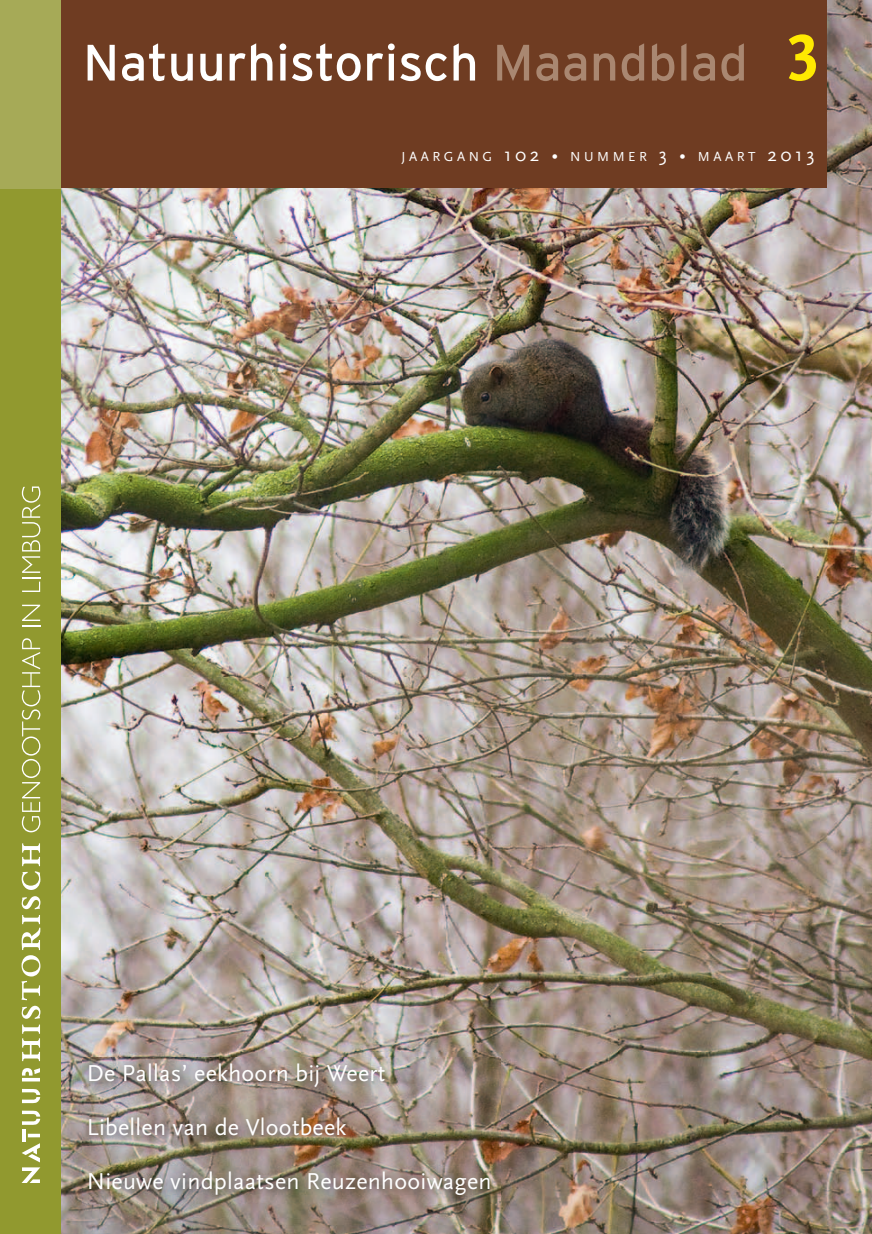
<style>
.page{position:relative;width:872px;height:1234px;background:#fff}
.page>*{position:absolute;margin:0;border:0;box-sizing:border-box;transform-origin:0 0}
.t1{font:700 69px "Scala Sans LF";color:#ffe901}
.t2{font:51px "Interstate";color:#fff}
.t3{font:24px "Scala Sans";letter-spacing:.01em;color:#fff}
.t4{font:13.65px "Scala Sans";letter-spacing:.255em;color:#fff}
.s1{color:#a98771}
.s2{font-size:19.5px}
</style>
<div class="page">
<img style="left:60px;top:0;width:812px;height:1233px">
<div style="left:13px;top:0;width:814px;height:187px;background:#6f3c22"></div>
<div style="left:0;top:0;width:60px;height:1233px;background:#91992f"></div>
<svg style="left:22px;top:1024px;width:18px;height:36px"></svg>
<svg style="left:22px;top:1005px;width:18px;height:13px"></svg>
<svg style="left:22px;top:896px;width:18px;height:103px"></svg>
<svg style="left:22px;top:843px;width:18px;height:46px"></svg>
<svg style="left:22px;top:1143px;width:18px;height:39px"></svg>
<svg style="left:28px;top:1133px;width:12px;height:4px"></svg>
<hr style="left:22px;top:1129px;width:4px;height:12px;background:#fff">
<svg style="left:22px;top:1077px;width:18px;height:4px"></svg>
<svg style="left:21px;top:1068px;width:19px;height:7px"></svg>
<svg style="left:22px;top:1088px;width:18px;height:15px"></svg>
<svg style="left:22px;top:1110px;width:18px;height:14px"></svg>
<svg style="left:22px;top:638px;width:18px;height:194px"></svg>
<svg style="left:22px;top:604px;width:18px;height:23px"></svg>
<svg style="left:22px;top:486px;width:18px;height:106px"></svg>
<div style="left:0;top:0;width:60px;height:188px;background:#a6aa57"></div>
<img style="left:83px;top:1057px;width:417px;height:146px">
<h2 class="t2" style="left:83px;top:34px;width:666px">Natuurhistorisch <span class="s1">Maandblad</span></h2>
<h1 class="t1" style="left:786px;top:21px;width:36px">3</h1>
<p class="t4" style="left:401px;top:149px;width:415px">JAARGANG <span class="s2">102 •</span> NUMMER <span class="s2">3 •</span> MAART <span class="s2">2013</span></p>
<p class="t3" style="left:87px;top:1059px;width:300px">De Pallas’ eekhoorn bij Weert</p>
<p class="t3" style="left:87px;top:1113px;width:261px">Libellen van de Vlootbeek</p>
<p class="t3" style="left:87px;top:1167px;width:406px">Nieuwe vindplaatsen Reuzenhooiwagen</p>
</div>
